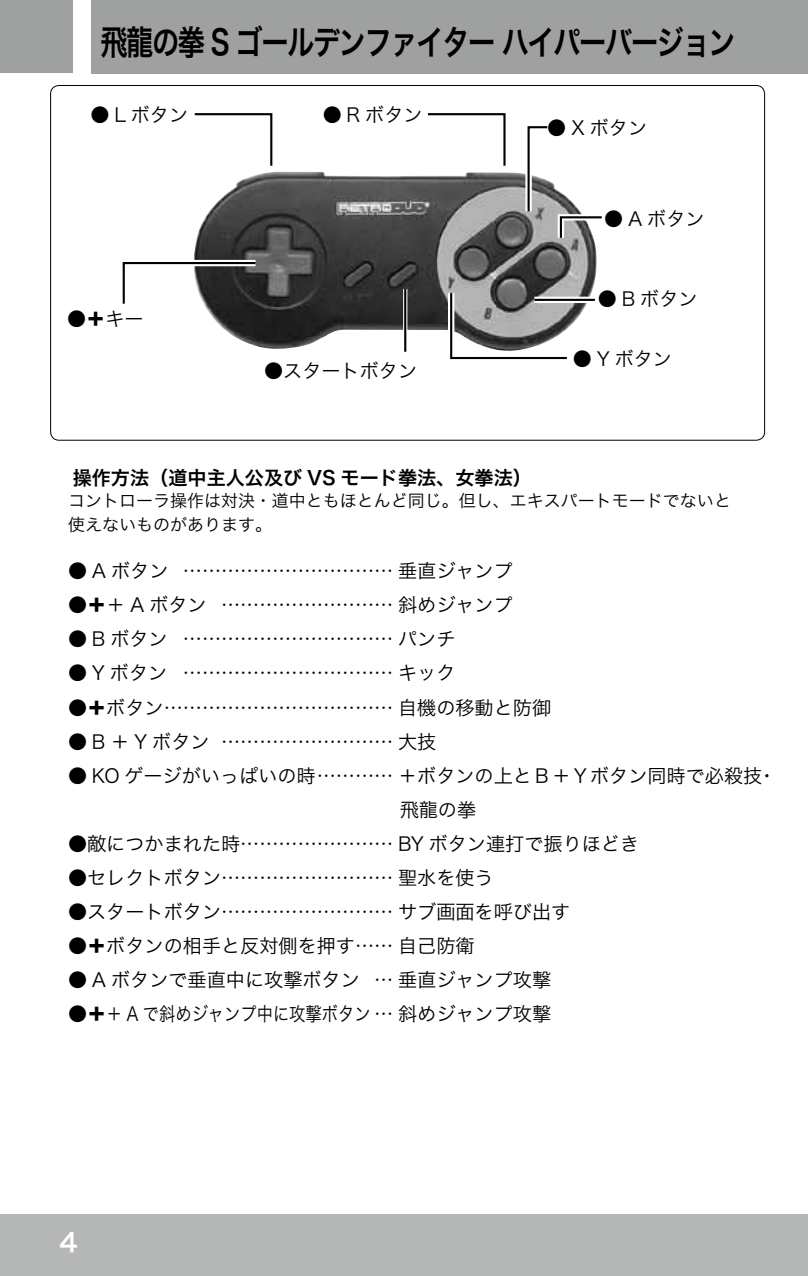
<style>
.page{position:relative;width:808px;height:1276px;background:#fff}
.page>*{position:absolute;margin:0;border:0;box-sizing:border-box;transform-origin:0 0}
.t1{font:33.9px "Hira Kaku Pro W6";letter-spacing:-.05em;color:#000;scale:.8 1}
.t2{font:25.5px "Hira Kaku Pro W6";color:#fff}
.t3{font:19.2px/33.9px "Hira Kaku Pro W3";color:#000}
.t4{font:19.2px "Hira Kaku Pro W3";color:#000;scale:.85 1}
.t5{font:19.2px "Hira Kaku Pro W6";color:#000}
.t6{font:17.1px/23.4px "Hira Kaku Pro W3";color:#000}
.s1{font-family:"Hira Kaku Std W8"}
</style>
<div class="page">
<div style="left:0;top:0;width:73px;height:73px;background:#9fa0a0"></div>
<div style="left:92px;top:0;width:716px;height:73px;background:#9fa0a0"></div>
<div style="left:0;top:1214px;width:808px;height:62px;background:#b5b6b6"></div>
<img style="left:194px;top:172px;width:403px;height:177px">
<svg style="left:403px;top:289px;width:4px;height:63px"></svg>
<hr style="left:404px;top:289px;width:2px;height:63px;background:#000">
<svg style="left:573px;top:297px;width:22px;height:6px"></svg>
<svg style="left:122px;top:257px;width:140px;height:53px"></svg>
<svg style="left:522px;top:126px;width:80px;height:118px"></svg>
<svg style="left:445px;top:287px;width:128px;height:73px"></svg>
<hr style="left:534px;top:299px;width:61px;height:2px;background:#000">
<svg style="left:194px;top:113px;width:79px;height:53px"></svg>
<svg style="left:427px;top:113px;width:79px;height:53px"></svg>
<h1 class="t1" style="left:100px;top:12px;width:796px">飛龍の拳 S ゴールデンファイターハイパーバージョン</h1>
<p class="t3" style="left:91px;top:96px;width:99px">● L ボタン</p>
<p class="t3" style="left:323px;top:96px;width:101px">● R ボタン</p>
<p class="t3" style="left:67px;top:300px;width:78px">●<span class="s1">＋</span>キー</p>
<p class="t3" style="left:264px;top:353px;width:155px">●スタートボタン</p>
<p class="t3" style="left:547px;top:110px;width:101px">● X ボタン</p>
<p class="t3" style="left:604px;top:201px;width:102px">● A ボタン</p>
<p class="t3" style="left:598px;top:280px;width:101px">● B ボタン</p>
<p class="t3" style="left:573px;top:340px;width:101px">● Y ボタン</p>
<p class="t5" style="left:73px;top:461px;width:461px">操作方法（道中主人公及び VS モード拳法、女拳法）</p>
<p class="t6" style="left:68px;top:488px;width:664px">コントローラ操作は対決・道中ともほとんど同じ。但し、エキスパートモードでないと使えないものがあります。</p>
<p class="t3" style="left:68px;top:553px;width:446px"><span class="s1">●</span> A ボタン …………………………… 垂直ジャンプ</p>
<p class="t3" style="left:68px;top:587px;width:446px"><span class="s1">●＋</span>＋ A ボタン ……………………… 斜めジャンプ</p>
<p class="t3" style="left:68px;top:621px;width:389px"><span class="s1">●</span> B ボタン …………………………… パンチ</p>
<p class="t3" style="left:68px;top:655px;width:389px"><span class="s1">●</span> Y ボタン …………………………… キック</p>
<p class="t3" style="left:68px;top:689px;width:485px"><span class="s1">●＋</span>ボタン……………………………… 自機の移動と防御</p>
<p class="t3" style="left:68px;top:723px;width:370px"><span class="s1">●</span> B ＋ Y ボタン ……………………… 大技</p>
<p class="t3" style="left:400px;top:757px;width:378px;text-indent:-332px"><span class="s1">●</span> KO ゲージがいっぱいの時………… ＋ボタンの上と B ＋ Yボタン同時で必殺技・飛龍の拳</p>
<p class="t3" style="left:68px;top:825px;width:573px"><span class="s1">●</span>敵につかまれた時…………………… BY ボタン連打で振りほどき</p>
<p class="t3" style="left:68px;top:859px;width:427px"><span class="s1">●</span>セレクトボタン……………………… 聖水を使う</p>
<p class="t3" style="left:68px;top:893px;width:504px"><span class="s1">●</span>スタートボタン……………………… サブ画面を呼び出す</p>
<p class="t3" style="left:68px;top:927px;width:408px"><span class="s1">●＋</span>ボタンの相手と反対側を押す…… 自己防衛</p>
<p class="t3" style="left:68px;top:961px;width:485px"><span class="s1">●</span> A ボタンで垂直中に攻撃ボタン … 垂直ジャンプ攻撃</p>
<p class="t4" style="left:68px;top:996px;width:570px"><span class="s1">●＋</span>＋ A で斜めジャンプ中に攻撃ボタン … 斜めジャンプ攻撃</p>
<h2 class="t2" style="left:60px;top:1219px;width:20px">4</h2>
</div>
